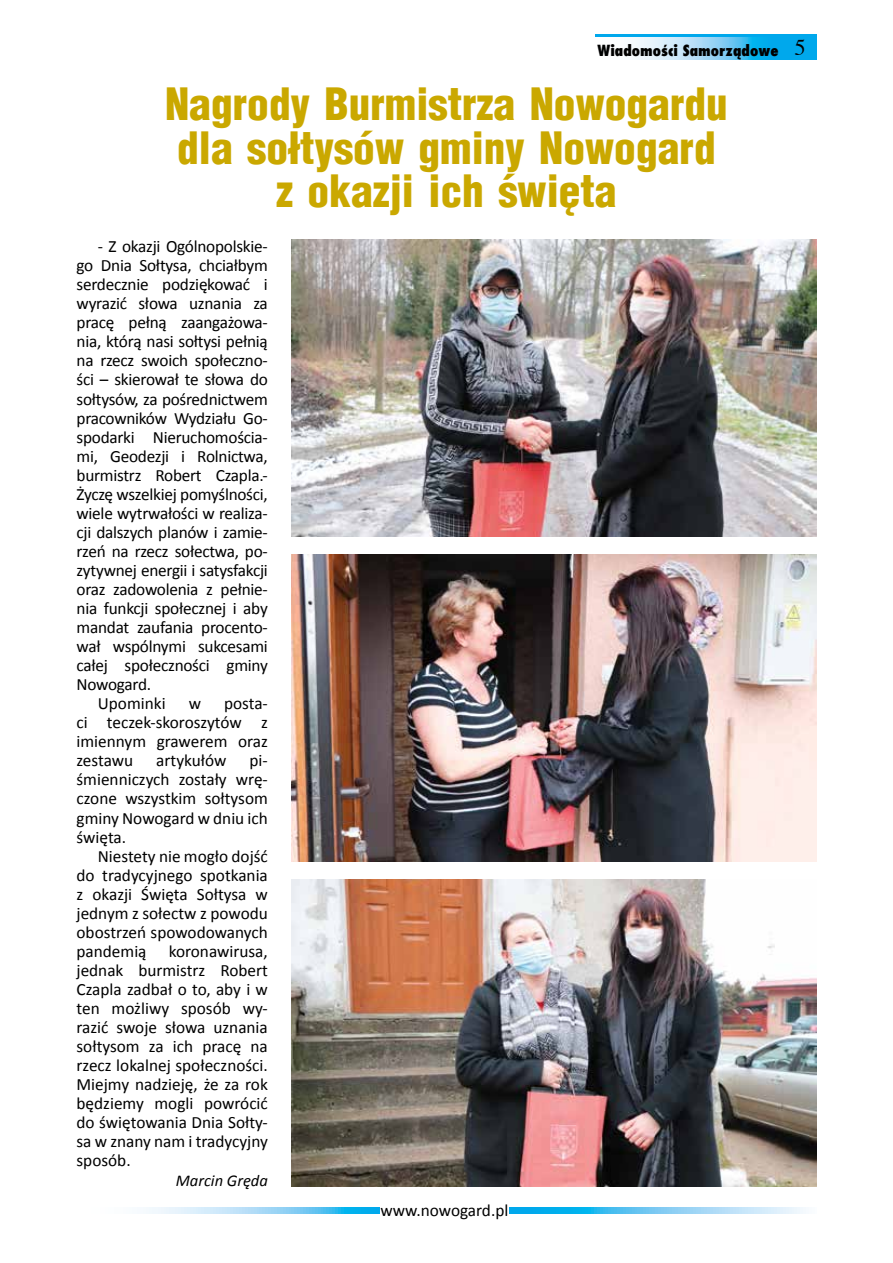
<style>
.page{position:relative;width:893px;height:1263px;background:#fff}
.page>*{position:absolute;margin:0;border:0;box-sizing:border-box;transform-origin:0 0}
.t1{font:900 43.5px/43.5px "Switzerland Cond";color:#caa800;text-align:center}
.t2{font:17.25px/19px "Calibri";letter-spacing:-.015em;color:#000;text-align:justify}
.t3{font:italic 16.5px "Calibri";color:#000}
.t4{font:800 15px "Fujiyama";color:#000}
.s1{font-family:"Times";font-weight:400;font-size:22.5px}
</style>
<div class="page">
<svg style="left:146px;top:1207px;width:660px;height:6px;background:#7ecff4"></svg>
<div style="left:380px;top:1203px;width:128px;height:13px;background:#fff"></div>
<div style="left:595px;top:34px;width:221px;height:26px;background:#00a8ec"></div>
<svg style="left:595px;top:37px;width:161px;height:23px;background:#bae3f8"></svg>
<img style="left:291px;top:879px;width:525px;height:307px">
<img style="left:291px;top:555px;width:525px;height:306px">
<img style="left:291px;top:239px;width:525px;height:298px">
<p class="t4" style="left:598px;top:40px;width:210px">Wiadomości Samorządowe <span class="s1">5</span></p>
<h1 class="t1" style="left:165px;top:81px;width:564px">Nagrody Burmistrza Nowogardu dla sołtysów gminy Nowogard z okazji ich święta</h1>
<p class="t2" style="left:98px;top:237px;width:171px">- Z okazji Ogólnopolskie-</p>
<p class="t2" style="left:77px;top:256px;width:193px">go Dnia Sołtysa, chciałbym</p>
<p class="t2" style="left:77px;top:275px;width:193px">serdecznie podziękować i</p>
<p class="t2" style="left:77px;top:294px;width:193px">wyrazić słowa uznania za</p>
<p class="t2" style="left:77px;top:313px;width:193px">pracę pełną zaangażowa-</p>
<p class="t2" style="left:77px;top:332px;width:193px">nia, którą nasi sołtysi pełnią</p>
<p class="t2" style="left:77px;top:351px;width:193px">na rzecz swoich społeczno-</p>
<p class="t2" style="left:77px;top:370px;width:193px">ści – skierował te słowa do</p>
<p class="t2" style="left:77px;top:389px;width:193px">sołtysów, za pośrednictwem</p>
<p class="t2" style="left:77px;top:408px;width:193px">pracowników Wydziału Go-</p>
<p class="t2" style="left:77px;top:427px;width:193px">spodarki Nieruchomościa-</p>
<p class="t2" style="left:77px;top:446px;width:193px">mi, Geodezji i Rolnictwa,</p>
<p class="t2" style="left:77px;top:465px;width:193px">burmistrz Robert Czapla.-</p>
<p class="t2" style="left:77px;top:484px;width:193px">Życzę wszelkiej pomyślności,</p>
<p class="t2" style="left:77px;top:504px;width:193px">wiele wytrwałości w realiza-</p>
<p class="t2" style="left:77px;top:523px;width:193px">cji dalszych planów i zamie-</p>
<p class="t2" style="left:77px;top:542px;width:193px">rzeń na rzecz sołectwa, po-</p>
<p class="t2" style="left:77px;top:561px;width:193px">zytywnej energii i satysfakcji</p>
<p class="t2" style="left:77px;top:580px;width:193px">oraz zadowolenia z pełnie-</p>
<p class="t2" style="left:77px;top:599px;width:193px">nia funkcji społecznej i aby</p>
<p class="t2" style="left:77px;top:618px;width:193px">mandat zaufania procento-</p>
<p class="t2" style="left:77px;top:637px;width:193px">wał wspólnymi sukcesami</p>
<p class="t2" style="left:77px;top:656px;width:193px">całej społeczności gminy</p>
<p class="t2" style="left:77px;top:675px;width:76px">Nowogard.</p>
<p class="t2" style="left:98px;top:694px;width:69px">Upominki</p>
<p class="t2" style="left:189px;top:694px;width:14px">w</p>
<p class="t2" style="left:77px;top:694px;width:193px;text-indent:147px">posta&shy;ci teczek-skoroszytów z imiennym grawerem oraz zestawu</p>
<p class="t2" style="left:156px;top:751px;width:72px">artykułów</p>
<p class="t2" style="left:77px;top:751px;width:193px;text-indent:173px">pi&shy;śmienniczych zostały wrę&shy;czone wszystkim sołtysom gminy Nowogard w dniu ich święta.</p>
<p class="t2" style="left:77px;top:846px;width:193px;text-indent:21px">Niestety nie mogło dojść do tradycyjnego spotkania z okazji Święta Sołtysa w jednym z sołectw z powodu obostrzeń spowodowanych pandemią</p>
<p class="t2" style="left:77px;top:942px;width:193px;text-indent:92px">koronawirusa, jednak burmistrz Robert Czapla zadbał o to, aby i w ten możliwy sposób wy&shy;razić swoje słowa uznania sołtysom za ich pracę na rzecz lokalnej społeczności.<br>Miejmy nadzieję, że za rok będziemy mogli powrócić do świętowania Dnia Sołty&shy;sa w znany nam i tradycyjny sposób.</p>
<p class="t3" style="left:176px;top:1171px;width:94px">Marcin Gręda</p>
<p class="t2" style="left:380px;top:1201px;width:129px">www.nowogard.pl</p>
</div>
